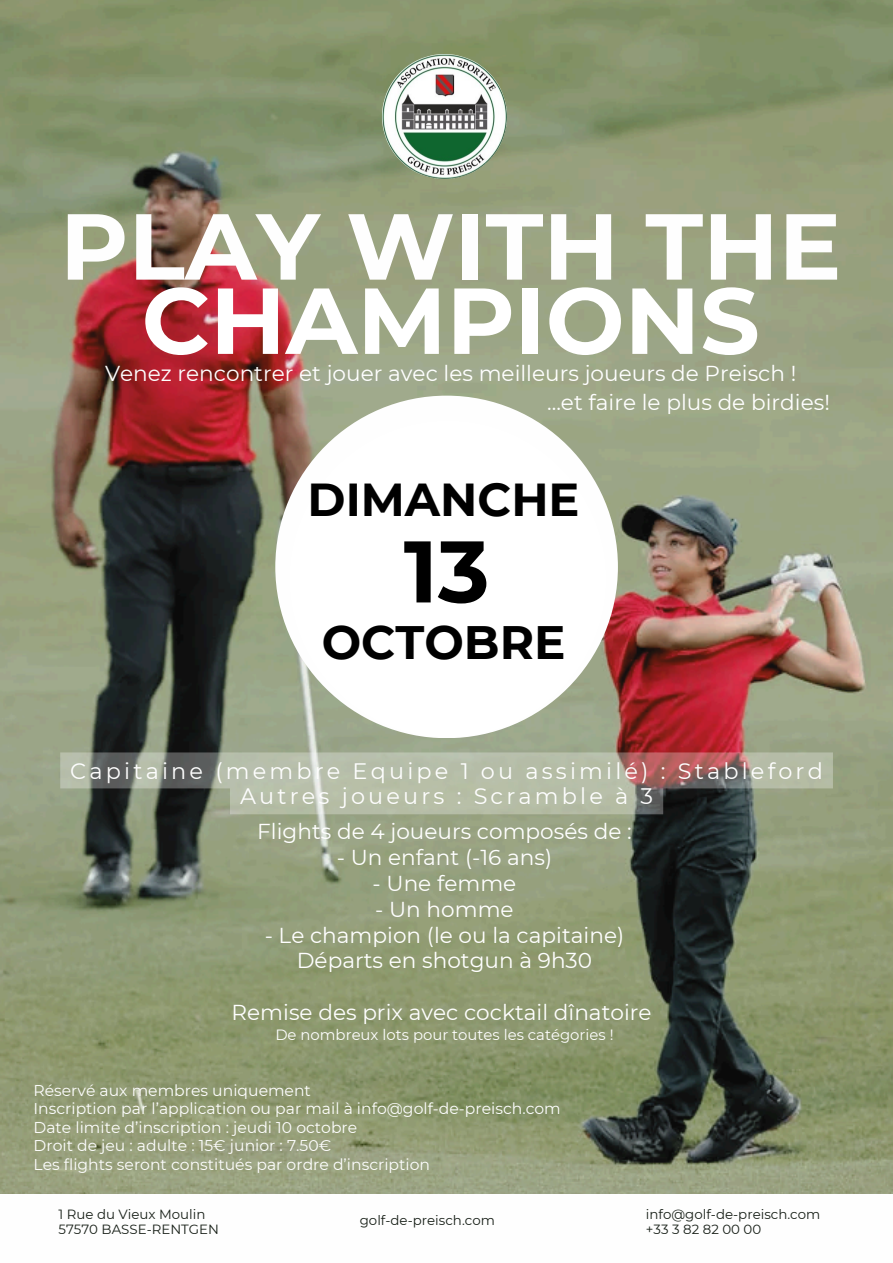
<style>
.page{position:relative;width:893px;height:1263px;background:#fff}
.page>*{position:absolute;margin:0;border:0;box-sizing:border-box;transform-origin:0 0}
.t1{font:700 95.47px "Montserrat";color:#000}
.t2{font:700 93.45px/74.2px "Montserrat";color:#fefefe;text-align:center}
.t3{font:700 87.22px "Montserrat";color:#000}
.t4{font:700 46.8px "Montserrat";color:#000}
.t5{font:700 46.12px "Montserrat";color:#000}
.t6{font:700 41.7px "Montserrat";color:#000}
.t7{font:22.35px/25.9px "Montserrat";letter-spacing:.14em;color:#fefefe;text-align:center}
.t8{font:21.6px/25.9px "Montserrat";color:#fff;text-align:center}
.t9{font:15.6px/18.6px "Montserrat";color:#fefefe}
.t10{font:14.85px "Montserrat";color:#fff}
.t11{font:13.35px "Montserrat";color:#171f17}
.s1{color:#fff}
</style>
<div class="page">
<svg style="left:0;top:1193px;width:893px;height:1px"></svg>
<img style="left:0;top:0;width:893px;height:1193px">
<div style="left:275px;top:396px;width:343px;height:342px;background:#fefefe;border-radius:50%"></div>
<img style="left:382px;top:54px;width:125px;height:125px">
<svg style="left:60px;top:752px;width:773px;height:62px;fill:#b5bca6"></svg>
<h4 class="t2" style="left:60px;top:209px;width:783px">PLAY WITH THE<br><span class="s1">CHAMPIONS</span></h4>
<p class="t8" style="left:105px;top:361px;width:693px">Venez rencontrer et jouer avec les meilleurs joueurs de Preisch !</p>
<p class="t8" style="left:547px;top:390px;width:284px">...et faire le plus de birdies!</p>
<p class="t6" style="left:324px;top:468px;width:247px">DIMANCHE</p>
<h4 class="t5" style="left:308px;top:472px;width:273px">DIMANCHE</h4>
<h4 class="t1" style="left:390px;top:508px;width:114px">22</h4>
<h3 class="t3" style="left:404px;top:518px;width:87px">13</h3>
<h1 class="t6" style="left:312px;top:614px;width:271px">SEPTEMBRE</h1>
<h3 class="t4" style="left:322px;top:614px;width:245px">OCTOBRE</h3>
<h2 class="t7" style="left:70px;top:758px;width:754px">Capitaine (membre Equipe 1 ou assimilé) : Stableford<br>Autres joueurs : Scramble à 3</h2>
<h2 class="t8" style="left:257px;top:818px;width:376px">Flights de 4 joueurs composés de :</h2>
<h2 class="t8" style="left:337px;top:844px;width:217px">- Un enfant (-16 ans)</h2>
<h2 class="t8" style="left:372px;top:870px;width:145px">- Une femme</h2>
<h2 class="t8" style="left:375px;top:896px;width:140px">- Un homme</h2>
<h2 class="t8" style="left:265px;top:922px;width:361px">- Le champion (le ou la capitaine)<br>Départs en shotgun à 9h30</h2>
<p class="t8" style="left:232px;top:999px;width:421px">Remise des prix avec cocktail dînatoire</p>
<p class="t10" style="left:275px;top:1025px;width:340px">De nombreux lots pour toutes les catégories !</p>
<h4 class="t9" style="left:34px;top:1081px;width:529px">Réservé aux membres uniquement<br>Inscription par l’application ou par mail à info@golf-de-preisch.com Date limite d’inscription : jeudi 10 octobre<br>Droit de jeu : adulte : 15€ junior : 7.50€<br>Les flights seront constitués par ordre d’inscription</h4>
<p class="t11" style="left:58px;top:1206px;width:149px">1 Rue du Vieux Moulin</p>
<p class="t11" style="left:58px;top:1221px;width:162px">57570 BASSE-RENTGEN</p>
<h5 class="t11" style="left:360px;top:1212px;width:137px">golf-de-preisch.com</h5>
<p class="t11" style="left:646px;top:1206px;width:176px">info@golf-de-preisch.com</p>
<p class="t11" style="left:646px;top:1221px;width:117px">+33 3 82 82 00 00</p>
</div>
